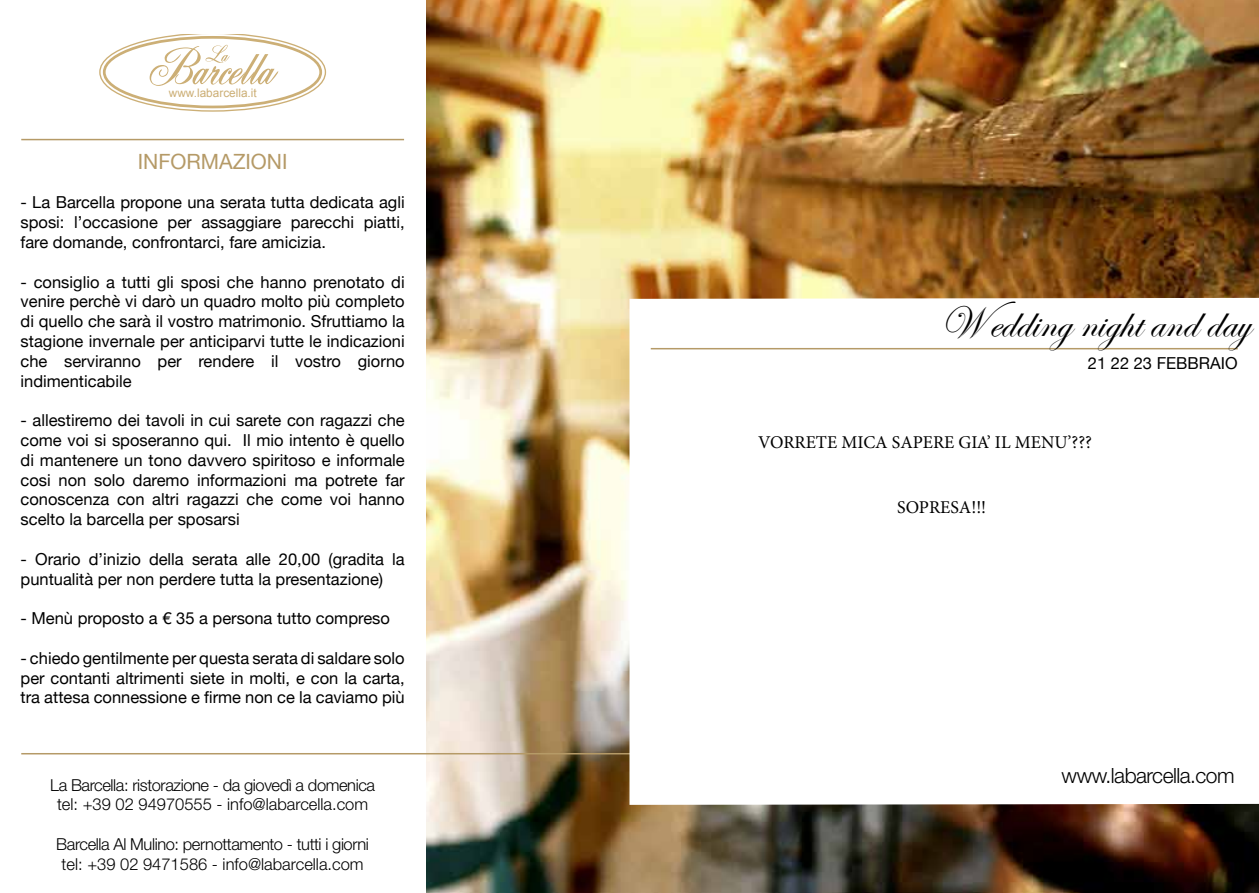
<style>
.page{position:relative;width:1259px;height:893px;background:#fff}
.page>*{position:absolute;margin:0;border:0;box-sizing:border-box;transform-origin:0 0}
.t1{font:45px "Edwardian Script ITC";color:#000}
.t2{font:300 21px "Helvetica Neue LT Std";letter-spacing:-.025em;color:#000}
.t3{font:21px "Helvetica Neue";color:#b59a67}
.t4{font:18px "Minion Pro";color:#000}
.t5{font:16.5px/19.8px "Helvetica Neue";color:#000;text-align:justify}
.t6{font:300 16.5px/19.8px "Helvetica Neue LT Std";letter-spacing:-.025em;color:#000;text-align:center}
.t7{font:11.85px "Arial";color:#ccaf76}
</style>
<div class="page">
<img style="left:425px;top:0;width:834px;height:893px">
<svg style="left:99px;top:34px;width:227px;height:78px"></svg>
<div style="left:103px;top:36px;width:219px;height:72px;border:3px solid #ccaf76;border-radius:50%"></div>
<hr style="left:21px;top:139px;width:383px;height:1px;background:#b59a67">
<hr style="left:21px;top:753px;width:1216px;height:1px;background:#b59a67">
<svg style="left:629px;top:298px;width:630px;height:507px"></svg>
<hr style="left:651px;top:348px;width:586px;height:1px;background:#b59a67">
<svg style="left:758px;top:434px;width:479px;height:194px"></svg>
<p class="t7" style="left:169px;top:85px;width:89px">www.labarcella.it</p>
<p class="t3" style="left:138px;top:149px;width:151px">INFORMAZIONI</p>
<p class="t5" style="left:21px;top:192px;width:386px">- La Barcella propone una serata tutta dedicata agli sposi: l’occasione per assaggiare parecchi piatti, fare domande, confrontarci, fare amicizia.</p>
<p class="t5" style="left:21px;top:272px;width:386px">- consiglio a tutti gli sposi che hanno prenotato di venire perchè vi darò un quadro molto più completo di quello che sarà il vostro matrimonio. Sfruttiamo la stagione invernale per anticiparvi tutte le indicazioni che serviranno per rendere il vostro giorno indimenticabile</p>
<p class="t5" style="left:21px;top:410px;width:386px">- allestiremo dei tavoli in cui sarete con ragazzi che come voi si sposeranno qui. Il mio intento è quello di mantenere un tono davvero spiritoso e informale cosi non solo daremo informazioni ma potrete far conoscenza con altri ragazzi che come voi hanno scelto la barcella per sposarsi</p>
<p class="t5" style="left:21px;top:549px;width:386px">- Orario d’inizio della serata alle 20,00 (gradita la puntualità per non perdere tutta la presentazione)</p>
<p class="t5" style="left:21px;top:608px;width:371px">- Menù proposto a € 35 a persona tutto compreso</p>
<p class="t5" style="left:21px;top:648px;width:386px">- chiedo gentilmente per questa serata di saldare solo per contanti altrimenti siete in molti, e con la carta, tra attesa connessione e firme non ce la caviamo più</p>
<p class="t6" style="left:50px;top:774px;width:326px">La Barcella: ristorazione - da giovedì a domenica tel: +39 02 94970555 - info@labarcella.com</p>
<p class="t6" style="left:56px;top:834px;width:314px">Barcella Al Mulino: pernottamento - tutti i giorni tel: +39 02 9471586 - info@labarcella.com</p>
<h1 class="t1" style="left:939px;top:298px;width:312px">Wedding night and day</h1>
<p class="t5" style="left:1088px;top:353px;width:151px">21 22 23 FEBBRAIO</p>
<p class="t4" style="left:758px;top:430px;width:335px">VORRETE MICA SAPERE GIA’ IL MENU’???</p>
<p class="t4" style="left:897px;top:495px;width:91px">SOPRESA!!!</p>
<p class="t2" style="left:1061px;top:763px;width:174px">www.labarcella.com</p>
</div>
